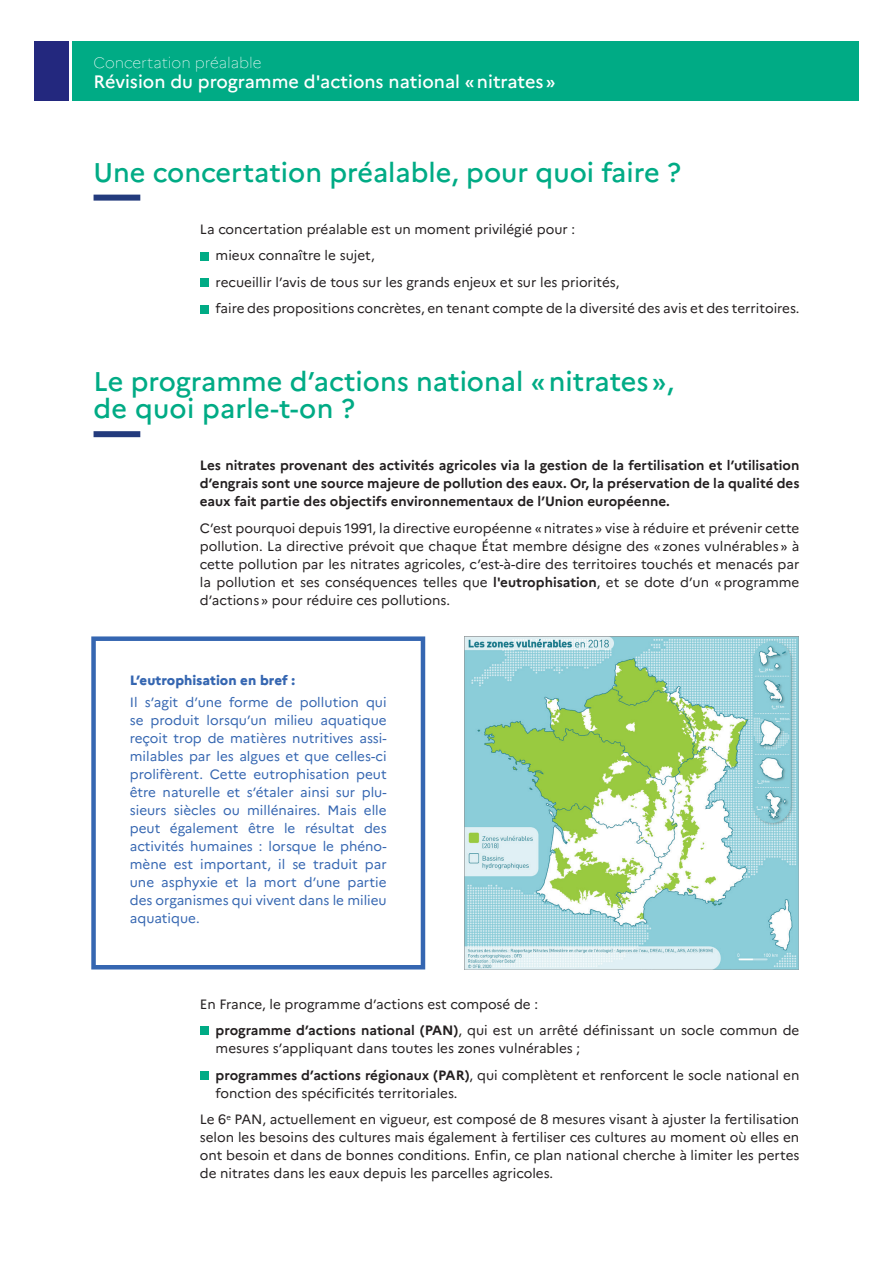
<style>
.page{position:relative;width:893px;height:1263px;background:#fff}
.page>*{position:absolute;margin:0;border:0;box-sizing:border-box;transform-origin:0 0}
.t1{font:500 27px/27px "Marianne";color:#00ab85}
.t2{font:500 18px "Marianne";color:#fff}
.t3{font:100 15px "Marianne";color:#fff}
.t4{font:13.5px/26.5px "Marianne";color:#231f20}
.t5{font:13.5px/18px "Marianne";color:#3566b1;text-align:justify}
.t6{font:700 13.5px/18px "Marianne";color:#231f20;text-align:justify}
.t7{font:800 13.5px "Marianne";color:#3566b1}
.s1{font-weight:700}
</style>
<div class="page">
<div style="left:73px;top:42px;width:786px;height:59px;background:#00ab85"></div>
<div style="left:34px;top:42px;width:34px;height:59px;background:#23287e"></div>
<div style="left:94px;top:195px;width:46px;height:6px;background:#233b7d"></div>
<div style="left:94px;top:431px;width:46px;height:6px;background:#233b7d"></div>
<div style="left:200px;top:252px;width:8px;height:8px;background:#00ab85"></div>
<div style="left:200px;top:278px;width:8px;height:9px;background:#00ab85"></div>
<div style="left:200px;top:305px;width:8px;height:8px;background:#00ab85"></div>
<div style="left:200px;top:1026px;width:8px;height:9px;background:#00ab85"></div>
<div style="left:200px;top:1071px;width:8px;height:8px;background:#00ab85"></div>
<div style="left:91px;top:636px;width:334px;height:333px;border:4px solid #3566b1"></div>
<img style="left:464px;top:636px;width:335px;height:333px">
<p class="t3" style="left:94px;top:54px;width:170px">Concertation préalable</p>
<h2 class="t2" style="left:94px;top:70px;width:463px">Révision du programme d'actions national «nitrates»</h2>
<h1 class="t1" style="left:94px;top:159px;width:589px">Une concertation préalable, pour quoi faire ?</h1>
<p class="t4" style="left:216px;top:216px;width:585px;text-indent:-16px">La concertation préalable est un moment privilégié pour :<br>mieux connaître le sujet,<br>recueillir l’avis de tous sur les grands enjeux et sur les priorités,<br>faire des propositions concrètes, en tenant compte de la diversité des avis et des territoires.</p>
<h1 class="t1" style="left:94px;top:368px;width:582px">Le programme d’actions national «nitrates», de quoi parle-t-on ?</h1>
<p class="t6" style="left:200px;top:457px;width:601px">Les nitrates provenant des activités agricoles via la gestion de la fertilisation et l’utilisation d’engrais sont une source majeure de pollution des eaux. Or, la préservation de la qualité des eaux fait partie des objectifs environnementaux de l’Union européenne.</p>
<p class="t4" style="left:200px;top:519px;width:601px;line-height:18px;text-align:justify">C’est pourquoi depuis 1991, la directive européenne «nitrates» vise à réduire et prévenir cette pollution. La directive prévoit que chaque État membre désigne des «zones vulnérables» à cette pollution par les nitrates agricoles, c’est-à-dire des territoires touchés et menacés par la pollution et ses conséquences telles que <span class="s1">l'eutrophisation</span>, et se dote d’un «programme d’actions» pour réduire ces pollutions.</p>
<p class="t7" style="left:130px;top:672px;width:167px">L’eutrophisation en bref :</p>
<p class="t5" style="left:130px;top:693px;width:258px">Il s’agit d’une forme de pollution qui se produit lorsqu’un milieu aquatique reçoit trop de matières nutritives assi&shy;milables par les algues et que celles-ci prolifèrent. Cette eutrophisation peut être naturelle et s’étaler ainsi sur plu&shy;sieurs siècles ou millénaires. Mais elle peut également être le résultat des activités humaines : lorsque le phéno&shy;mène est important, il se traduit par une asphyxie et la mort d’une partie des organismes qui vivent dans le milieu aquatique.</p>
<p class="t4" style="left:216px;top:990px;width:585px;text-indent:-16px">En France, le programme d’actions est composé de :<br><span class="s1">programme d’actions national (PAN)</span>, qui est un arrêté définissant un socle commun de</p>
<p class="t4" style="left:216px;top:1035px;width:585px">mesures s’appliquant dans toutes les zones vulnérables ;<br><span class="s1">programmes d’actions régionaux (PAR)</span>, qui complètent et renforcent le socle national en</p>
<p class="t4" style="left:200px;top:1079px;width:601px;text-indent:16px">fonction des spécificités territoriales.<br>Le 6<sup>e</sup> PAN, actuellement en vigueur, est composé de 8 mesures visant à ajuster la fertilisation</p>
<p class="t4" style="left:200px;top:1128px;width:601px;line-height:18px;text-align:justify">selon les besoins des cultures mais également à fertiliser ces cultures au moment où elles en ont besoin et dans de bonnes conditions. Enfin, ce plan national cherche à limiter les pertes de nitrates dans les eaux depuis les parcelles agricoles.</p>
</div>
